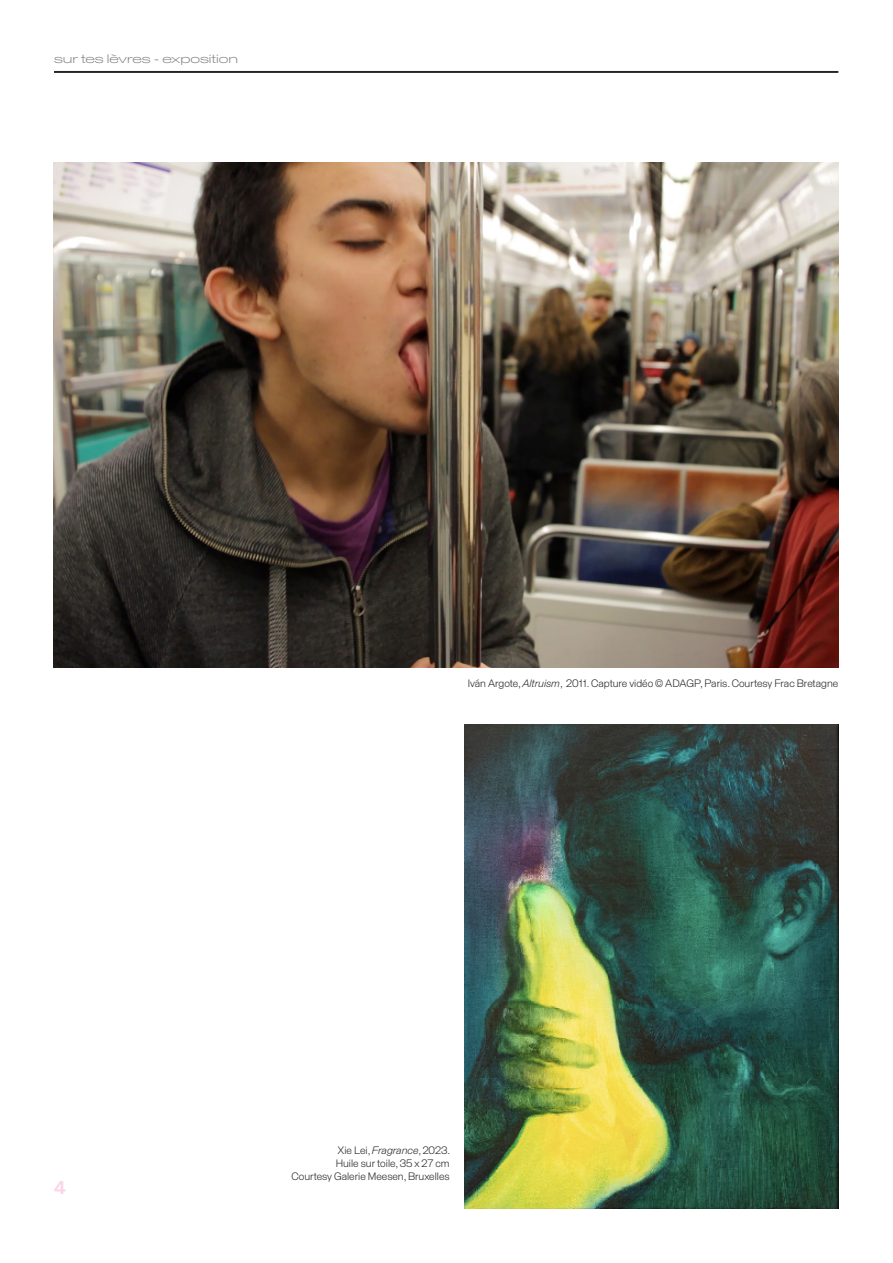
<style>
.page{position:relative;width:893px;height:1263px;background:#fff}
.page>*{position:absolute;margin:0;border:0;box-sizing:border-box;transform-origin:0 0}
.t1{font:600 18px "Staff";color:#fad5e5}
.t2{font:300 12px "Staff X Wide";color:#808285}
.t3{font:300 10.5px "Staff";color:#231f20}
.s1{font-style:italic}
</style>
<div class="page">
<hr style="left:54px;top:71px;width:784px;height:1px;background:#231f20">
<hr style="left:54px;top:72px;width:784px;height:1px;background:#231f20">
<img style="left:53px;top:162px;width:785px;height:505px">
<img style="left:465px;top:724px;width:374px;height:485px">
<p class="t2" style="left:54px;top:51px;width:186px">sur tes lèvres - exposition</p>
<h1 class="t1" style="left:54px;top:1177px;width:13px">4</h1>
<p class="t3" style="left:468px;top:677px;width:372px">Iván Argote, <span class="s1">Altruism</span>, 2011. Capture vidéo © ADAGP, Paris. Courtesy Frac Bretagne</p>
<p class="t3" style="left:337px;top:1144px;width:114px">Xie Lei, <span class="s1">Fragrance</span>, 2023.</p>
<p class="t3" style="left:336px;top:1157px;width:115px">Huile sur toile, 35 x 27 cm</p>
<p class="t3" style="left:291px;top:1169px;width:160px">Courtesy Galerie Meesen, Bruxelles</p>
</div>
